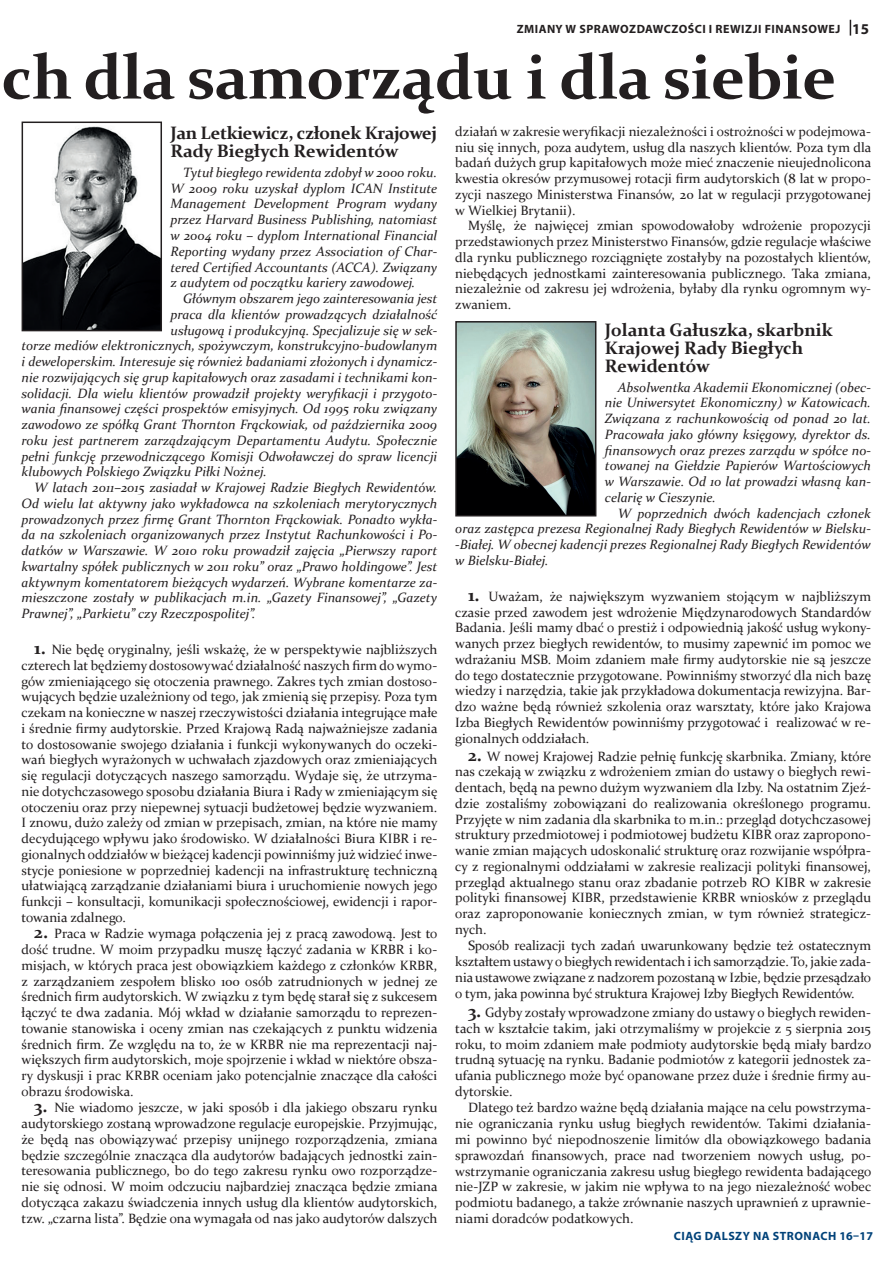
<style>
.page{position:relative;width:893px;height:1263px;background:#fff}
.page>*{position:absolute;margin:0;border:0;box-sizing:border-box;transform-origin:0 0}
.t1{font:700 63px "Constantia";letter-spacing:-.01em;color:#231f20}
.t2{font:700 18px/18px "Constantia";color:#231f20}
.t3{font:700 18px/18px "Constantia";letter-spacing:-.02em;color:#231f20}
.t4{font:13.5px/15.8px "Constantia";color:#231f20;text-align:justify}
.t5{font:italic 13.5px/15.8px "Constantia";color:#231f20;text-align:justify}
.t6{font:700 12px "Myriad Pro";letter-spacing:.04em;color:#231f20}
.t7{font:700 12px "Myriad Pro";letter-spacing:.04em;color:#004279}
.s1{font-size:15px}
.s2{font-weight:700;font-size:18px}
</style>
<div class="page">
<svg style="left:850px;top:20px;width:1px;height:16px"></svg>
<img style="left:25px;top:126px;width:134px;height:202px">
<div style="left:22px;top:122px;width:140px;height:209px;border:2px solid #231f20"></div>
<img style="left:458px;top:324px;width:135px;height:189px">
<div style="left:455px;top:321px;width:141px;height:195px;border:2px solid #231f20"></div>
<p class="t6" style="left:517px;top:21px;width:354px">ZMIANY W SPRAWOZDAWCZOŚCI I REWIZJI FINANSOWEJ <span class="s1">15</span></p>
<h1 class="t1" style="left:1px;top:34px;width:836px">ch dla samorządu i dla siebie</h1>
<h2 class="t3" style="left:171px;top:123px;width:268px">Jan Letkiewicz, członek Krajowej<br>Rady Biegłych Rewidentów</h2>
<p class="t5" style="left:171px;top:164px;width:268px;text-indent:13px">Tytuł biegłego rewidenta zdobył w 2000 roku.<br>W 2009 roku uzyskał dyplom ICAN Institute Management Development Program wydany przez Harvard Business Publishing, natomiast w 2004 roku – dyplom International Financial Reporting wydany przez Association of Char&shy;tered Certified Accountants (ACCA). Związany z audytem od początku kariery zawodowej.</p>
<p class="t5" style="left:183px;top:290px;width:255px">Głównym obszarem jego zainteresowania jest</p>
<p class="t5" style="left:171px;top:306px;width:268px">praca dla klientów prowadzących działalność</p>
<p class="t5" style="left:171px;top:321px;width:268px">usługową i produkcyjną. Specjalizuje się w sek-</p>
<p class="t5" style="left:22px;top:337px;width:417px">torze mediów elektronicznych, spożywczym, konstrukcyjno-budowlanym</p>
<p class="t5" style="left:22px;top:353px;width:417px">i deweloperskim. Interesuje się również badaniami złożonych i dynamicz-</p>
<p class="t5" style="left:22px;top:369px;width:417px">nie rozwijających się grup kapitałowych oraz zasadami i technikami kon-</p>
<p class="t5" style="left:22px;top:384px;width:417px">solidacji. Dla wielu klientów prowadził projekty weryfikacji i przygoto-</p>
<p class="t5" style="left:22px;top:400px;width:417px">wania finansowej części prospektów emisyjnych. Od 1995 roku związany</p>
<p class="t5" style="left:22px;top:416px;width:417px">zawodowo ze spółką Grant Thornton Frąckowiak, od października 2009</p>
<p class="t5" style="left:22px;top:432px;width:417px">roku jest partnerem zarządzającym Departamentu Audytu. Społecznie</p>
<p class="t5" style="left:22px;top:447px;width:417px">pełni funkcję przewodniczącego Komisji Odwoławczej do spraw licencji</p>
<p class="t5" style="left:22px;top:463px;width:247px">klubowych Polskiego Związku Piłki Nożnej.</p>
<p class="t5" style="left:34px;top:479px;width:404px">W latach 2011–2015 zasiadał w Krajowej Radzie Biegłych Rewidentów.</p>
<p class="t5" style="left:22px;top:495px;width:417px">Od wielu lat aktywny jako wykładowca na szkoleniach merytorycznych</p>
<p class="t5" style="left:22px;top:510px;width:417px">prowadzonych przez firmę Grant Thornton Frąckowiak. Ponadto wykła-</p>
<p class="t5" style="left:22px;top:526px;width:417px">da na szkoleniach organizowanych przez Instytut Rachunkowości i Po-</p>
<p class="t5" style="left:22px;top:542px;width:417px">datków w Warszawie. W 2010 roku prowadził zajęcia „Pierwszy raport</p>
<p class="t5" style="left:22px;top:558px;width:417px">kwartalny spółek publicznych w 2011 roku” oraz „Prawo holdingowe”. Jest</p>
<p class="t5" style="left:22px;top:573px;width:417px">aktywnym komentatorem bieżących wydarzeń. Wybrane komentarze za-</p>
<p class="t5" style="left:22px;top:589px;width:417px">mieszczone zostały w publikacjach m.in. „Gazety Finansowej”, „Gazety</p>
<p class="t5" style="left:22px;top:605px;width:236px">Prawnej”, „Parkietu” czy Rzeczpospolitej”.</p>
<p class="t4" style="left:22px;top:641px;width:418px;text-indent:13px"><span class="s2">1.</span> Nie będę oryginalny, jeśli wskażę, że w perspektywie najbliższych czterech lat będziemy dostosowywać działalność naszych firm do wymo&shy;gów zmieniającego się otoczenia prawnego. Zakres tych zmian dostoso&shy;wujących będzie uzależniony od tego, jak zmienią się przepisy. Poza tym czekam na konieczne w naszej rzeczywistości działania integrujące małe i średnie firmy audytorskie. Przed Krajową Radą najważniejsze zadania to dostosowanie swojego działania i funkcji wykonywanych do oczeki&shy;wań biegłych wyrażonych w uchwałach zjazdowych oraz zmieniających się regulacji dotyczących naszego samorządu. Wydaje się, że utrzyma&shy;nie dotychczasowego sposobu działania Biura i Rady w zmieniającym się otoczeniu oraz przy niepewnej sytuacji budżetowej będzie wyzwaniem.<br>I znowu, dużo zależy od zmian w przepisach, zmian, na które nie mamy decydującego wpływu jako środowisko. W działalności Biura KIBR i re&shy;gionalnych oddziałów w bieżącej kadencji powinniśmy już widzieć inwe&shy;stycje poniesione w poprzedniej kadencji na infrastrukturę techniczną ułatwiającą zarządzanie działaniami biura i uruchomienie nowych jego funkcji – konsultacji, komunikacji społecznościowej, ewidencji i rapor&shy;towania zdalnego.</p>
<p class="t4" style="left:22px;top:925px;width:417px;text-indent:13px"><span class="s2">2.</span> Praca w Radzie wymaga połączenia jej z pracą zawodową. Jest to dość trudne. W moim przypadku muszę łączyć zadania w KRBR i ko&shy;misjach, w których praca jest obowiązkiem każdego z członków KRBR, z zarządzaniem zespołem blisko 100 osób zatrudnionych w jednej ze średnich firm audytorskich. W związku z tym będę starał się z sukcesem łączyć te dwa zadania. Mój wkład w działanie samorządu to reprezen&shy;towanie stanowiska i oceny zmian nas czekających z punktu widzenia średnich firm. Ze względu na to, że w KRBR nie ma reprezentacji naj&shy;większych firm audytorskich, moje spojrzenie i wkład w niektóre obsza&shy;ry dyskusji i prac KRBR oceniam jako potencjalnie znaczące dla całości obrazu środowiska.</p>
<p class="t4" style="left:22px;top:1098px;width:417px;text-indent:13px"><span class="s2">3.</span> Nie wiadomo jeszcze, w jaki sposób i dla jakiego obszaru rynku audytorskiego zostaną wprowadzone regulacje europejskie. Przyjmując, że będą nas obowiązywać przepisy unijnego rozporządzenia, zmiana będzie szczególnie znacząca dla audytorów badających jednostki zain&shy;teresowania publicznego, bo do tego zakresu rynku owo rozporządze&shy;nie się odnosi. W moim odczuciu najbardziej znacząca będzie zmiana dotycząca zakazu świadczenia innych usług dla klientów audytorskich, tzw. „czarna lista”. Będzie ona wymagała od nas jako audytorów dalszych</p>
<p class="t4" style="left:455px;top:123px;width:418px">działań w zakresie weryfikacji niezależności i ostrożności w podejmowa&shy;niu się innych, poza audytem, usług dla naszych klientów. Poza tym dla badań dużych grup kapitałowych może mieć znaczenie nieujednolicona kwestia okresów przymusowej rotacji firm audytorskich (8 lat w propo&shy;zycji naszego Ministerstwa Finansów, 20 lat w regulacji przygotowanej w Wielkiej Brytanii).</p>
<p class="t4" style="left:455px;top:217px;width:417px;text-indent:13px">Myślę, że najwięcej zmian spowodowałoby wdrożenie propozycji przedstawionych przez Ministerstwo Finansów, gdzie regulacje właściwe dla rynku publicznego rozciągnięte zostałyby na pozostałych klientów, niebędących jednostkami zainteresowania publicznego. Taka zmiana, niezależnie od zakresu jej wdrożenia, byłaby dla rynku ogromnym wy&shy;zwaniem.</p>
<h2 class="t2" style="left:605px;top:320px;width:229px">Jolanta Gałuszka, skarbnik<br>Krajowej Rady Biegłych<br>Rewidentów</h2>
<p class="t5" style="left:605px;top:378px;width:267px;text-indent:13px">Absolwentka Akademii Ekonomicznej (obec&shy;nie Uniwersytet Ekonomiczny) w Katowicach.<br>Związana z rachunkowością od ponad 20 lat.<br>Pracowała jako główny księgowy, dyrektor ds. finansowych oraz prezes zarządu w spółce no&shy;towanej na Giełdzie Papierów Wartościowych w Warszawie. Od 10 lat prowadzi własną kan&shy;celarię w Cieszynie.</p>
<p class="t5" style="left:455px;top:505px;width:417px;text-indent:162px">W poprzednich dwóch kadencjach członek oraz zastępca prezesa Regionalnej Rady Biegłych Rewidentów w Bielsku--Białej. W obecnej kadencji prezes Regionalnej Rady Biegłych Rewidentów w Bielsku-Białej.</p>
<p class="t4" style="left:455px;top:588px;width:417px;text-indent:13px"><span class="s2">1.</span> Uważam, że największym wyzwaniem stojącym w najbliższym czasie przed zawodem jest wdrożenie Międzynarodowych Standardów Badania. Jeśli mamy dbać o prestiż i odpowiednią jakość usług wykony&shy;wanych przez biegłych rewidentów, to musimy zapewnić im pomoc we wdrażaniu MSB. Moim zdaniem małe firmy audytorskie nie są jeszcze do tego dostatecznie przygotowane. Powinniśmy stworzyć dla nich bazę wiedzy i narzędzia, takie jak przykładowa dokumentacja rewizyjna. Bar&shy;dzo ważne będą również szkolenia oraz warsztaty, które jako Krajowa Izba Biegłych Rewidentów powinniśmy przygotować i realizować w re&shy;gionalnych oddziałach.</p>
<p class="t4" style="left:455px;top:748px;width:417px;text-indent:13px"><span class="s2">2.</span> W nowej Krajowej Radzie pełnię funkcję skarbnika. Zmiany, które nas czekają w związku z wdrożeniem zmian do ustawy o biegłych rewi&shy;dentach, będą na pewno dużym wyzwaniem dla Izby. Na ostatnim Zjeź&shy;dzie zostaliśmy zobowiązani do realizowania określonego programu.<br>Przyjęte w nim zadania dla skarbnika to m.in.: przegląd dotychczasowej struktury przedmiotowej i podmiotowej budżetu KIBR oraz zapropono&shy;wanie zmian mających udoskonalić strukturę oraz rozwijanie współpra&shy;cy z regionalnymi oddziałami w zakresie realizacji polityki finansowej, przegląd aktualnego stanu oraz zbadanie potrzeb RO KIBR w zakresie polityki finansowej KIBR, przedstawienie KRBR wniosków z przeglądu oraz zaproponowanie koniecznych zmian, w tym również strategicz&shy;nych.</p>
<p class="t4" style="left:455px;top:937px;width:417px;text-indent:13px">Sposób realizacji tych zadań uwarunkowany będzie też ostatecznym kształtem ustawy o biegłych rewidentach i ich samorządzie. To, jakie zada&shy;nia ustawowe związane z nadzorem pozostaną w Izbie, będzie przesądzało o tym, jaka powinna być struktura Krajowej Izby Biegłych Rewidentów.</p>
<p class="t4" style="left:455px;top:1004px;width:418px;text-indent:13px"><span class="s2">3.</span> Gdyby zostały wprowadzone zmiany do ustawy o biegłych rewiden&shy;tach w kształcie takim, jaki otrzymaliśmy w projekcie z 5 sierpnia 2015 roku, to moim zdaniem małe podmioty audytorskie będą miały bardzo trudną sytuację na rynku. Badanie podmiotów z kategorii jednostek za&shy;ufania publicznego może być opanowane przez duże i średnie firmy au&shy;dytorskie.</p>
<p class="t4" style="left:455px;top:1099px;width:418px;text-indent:13px">Dlatego też bardzo ważne będą działania mające na celu powstrzyma&shy;nie ograniczania rynku usług biegłych rewidentów. Takimi działania&shy;mi powinno być niepodnoszenie limitów dla obowiązkowego badania sprawozdań finansowych, prace nad tworzeniem nowych usług, po&shy;wstrzymanie ograniczania zakresu usług biegłego rewidenta badającego nie-JZP w zakresie, w jakim nie wpływa to na jego niezależność wobec podmiotu badanego, a także zrównanie naszych uprawnień z uprawnie&shy;niami doradców podatkowych.</p>
<p class="t7" style="left:674px;top:1228px;width:201px">CIĄG DALSZY NA STRONACH 16–17</p>
</div>
